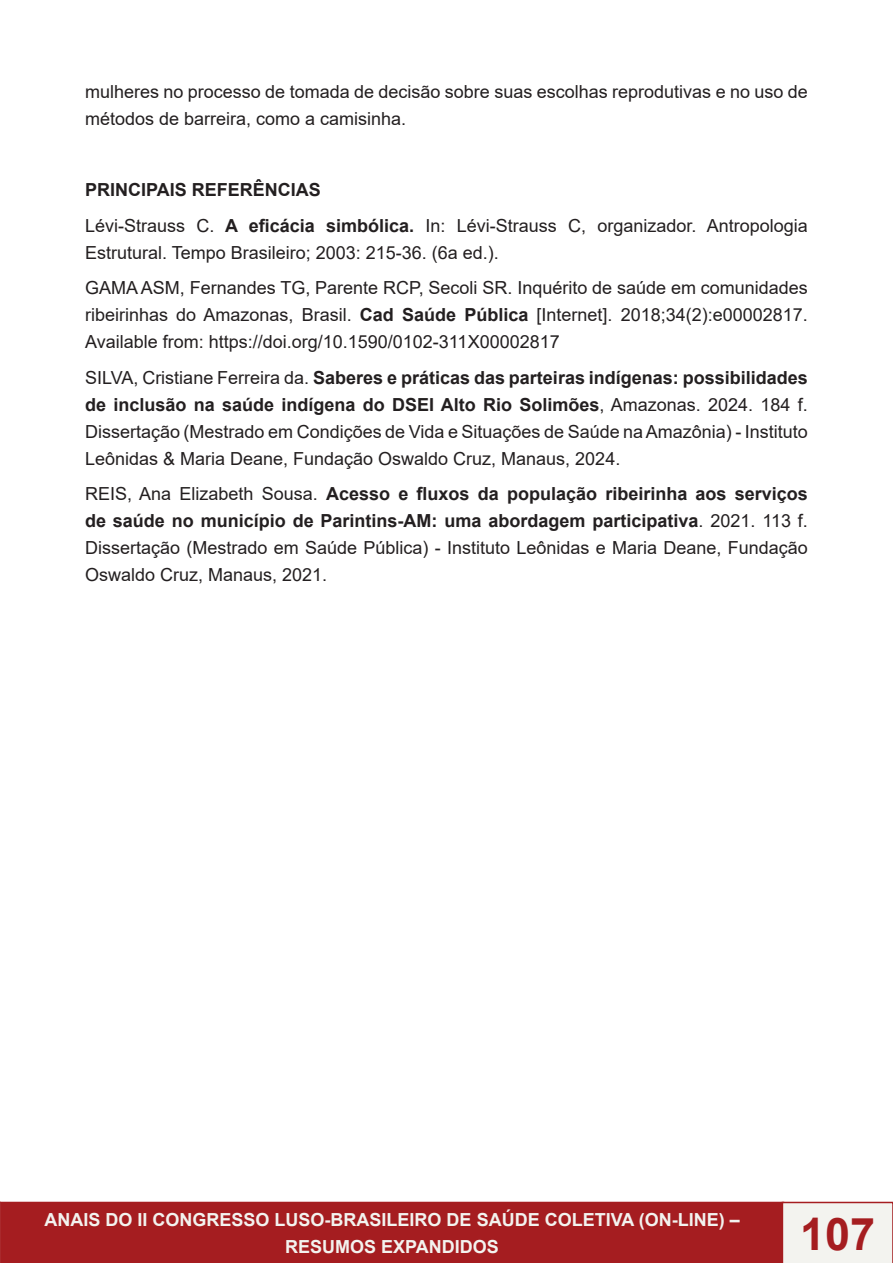
<style>
.page{position:relative;width:893px;height:1263px;background:#fff}
.page>*{position:absolute;margin:0;border:0;box-sizing:border-box;transform-origin:0 0}
.t1{font:700 45px "Arial";color:#a51d20}
.t2{font:18px/27px "Arial";color:#231f20;text-align:justify}
.t3{font:700 18px/27px "Arial";color:#f3f3ef;text-align:center}
.t4{font:700 18px "Arial";color:#231f20}
.s1{font-weight:700}
</style>
<div class="page">
<div style="left:1px;top:1202px;width:782px;height:60px;background:#a51d20"></div>
<div style="left:0;top:1202px;width:784px;height:61px;border:2px solid #a51d20"></div>
<svg style="left:0;top:1202px;width:1px;height:61px"></svg>
<div style="left:782px;top:1202px;width:111px;height:61px;background:#f3f3ef"></div>
<p class="t2" style="left:85px;top:78px;width:724px">mulheres no processo de tomada de decisão sobre suas escolhas reprodutivas e no uso de métodos de barreira, como a camisinha.</p>
<p class="t4" style="left:85px;top:177px;width:237px">PRINCIPAIS REFERÊNCIAS</p>
<p class="t2" style="left:85px;top:212px;width:724px">Lévi-Strauss C. <span class="s1">A eficácia simbólica.</span> In: Lévi-Strauss C, organizador. Antropologia<br>Estrutural. Tempo Brasileiro; 2003: 215-36. (6a ed.).</p>
<p class="t2" style="left:85px;top:274px;width:724px">GAMA ASM, Fernandes TG, Parente RCP, Secoli SR. Inquérito de saúde em comunidades ribeirinhas do Amazonas, Brasil. <span class="s1">Cad Saúde Pública</span> [Internet]. 2018;34(2):e00002817.<br>Available from: https://doi.org/10.1590/0102-311X00002817</p>
<p class="t2" style="left:85px;top:364px;width:724px">SILVA, Cristiane Ferreira da. <span class="s1">Saberes e práticas das parteiras indígenas: possibilidades de inclusão na saúde indígena do DSEI Alto Rio Solimões</span>, Amazonas. 2024. 184 f.<br>Dissertação (Mestrado em Condições de Vida e Situações de Saúde na Amazônia) - Instituto Leônidas &amp; Maria Deane, Fundação Oswaldo Cruz, Manaus, 2024.</p>
<p class="t2" style="left:85px;top:480px;width:724px">REIS, Ana Elizabeth Sousa. <span class="s1">Acesso e fluxos da população ribeirinha aos serviços de saúde no município de Parintins-AM: uma abordagem participativa</span>. 2021. 113 f.<br>Dissertação (Mestrado em Saúde Pública) - Instituto Leônidas e Maria Deane, Fundação Oswaldo Cruz, Manaus, 2021.</p>
<p class="t3" style="left:45px;top:1206px;width:697px">ANAIS DO II CONGRESSO LUSO-BRASILEIRO DE SAÚDE COLETIVA (ON-LINE) –<br>RESUMOS EXPANDIDOS</p>
<h1 class="t1" style="left:800px;top:1202px;width:77px">107</h1>
</div>
